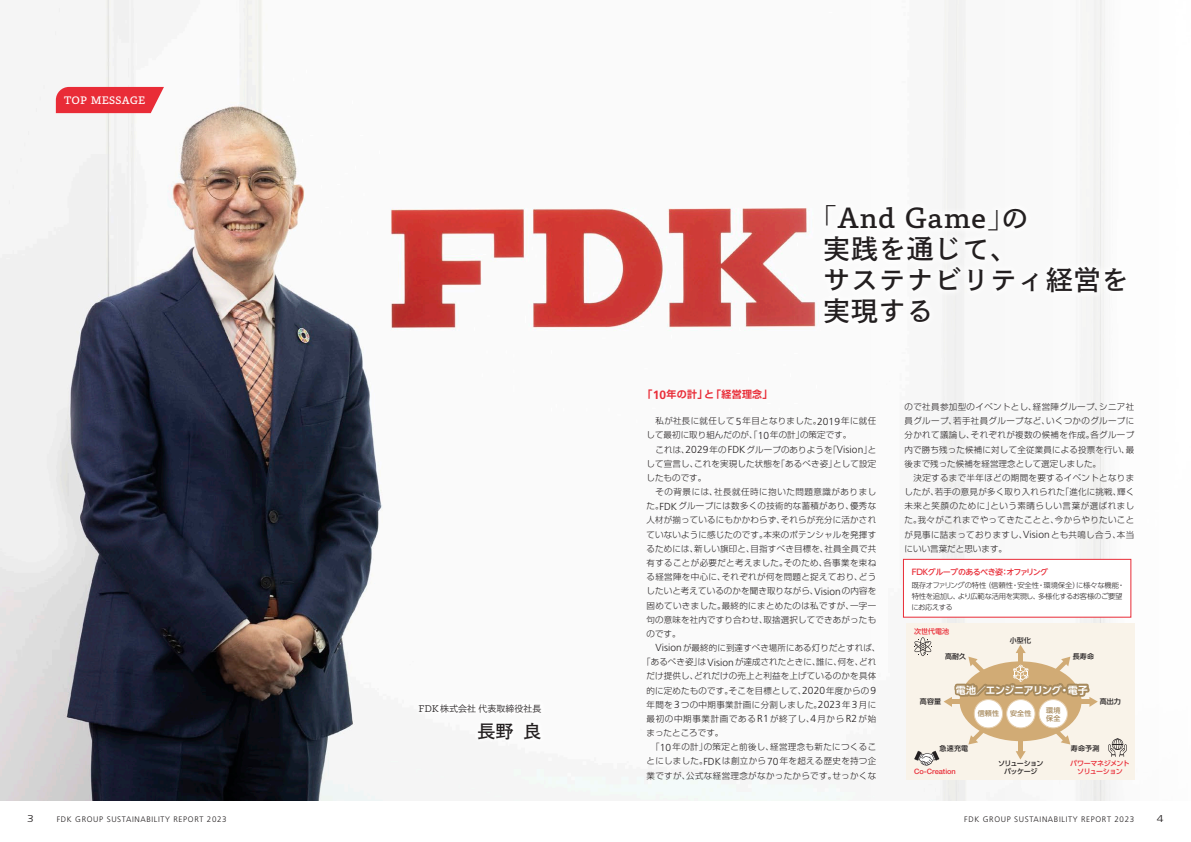
<style>
.page{position:relative;width:1191px;height:842px;background:#fff}
.page>*{position:absolute;margin:0;border:0;box-sizing:border-box;transform-origin:0 0}
.t1{font:27px/31px "P Bunkyu Go Pr 6 N DB";letter-spacing:.03em;color:#231f20}
.t2{font:18px "P Bunkyu Go Pr 6 DB";color:#231f20}
.t3{font:700 10px "Shin Go Pr 6 N De";letter-spacing:.025em;color:#e92c37}
.t4{font:700 10px "UD Shin Go Pro De";letter-spacing:-.035em;color:#fff}
.t5{font:10px "P Bunkyu Go Pr 6 DB";letter-spacing:.025em;color:#fff}
.t6{font:300 9.9px "Frutiger LT Std";color:#231f20;scale:1.22 1}
.t7{font:9px "P Bunkyu Go Pr 6 R";color:#231f20}
.t8{font:300 8.5px/14.2px "Shin Go Pr 6 N";letter-spacing:.02em;color:#231f20;text-align:justify}
.t9{font:300 8.5px "Shin Go Pr 6 N";letter-spacing:.045em;color:#231f20}
.t10{font:300 8.5px "Shin Go Pr 6 N";letter-spacing:.08em;color:#231f20}
.t11{font:300 8.5px "Shin Go Pr 6 N";letter-spacing:.04em;color:#231f20}
.t12{font:300 8px "Frutiger LT Std";letter-spacing:.08em;color:#231f20}
.t13{font:500 8px "UD Shin Go NT Pr 6 N";letter-spacing:-.075em;color:#e92c37}
.t14{font:500 7.4px "Helvetica Neue LTW1 G";color:#e92c37}
.t15{font:300 7.3px/11px "UD Shin Go Pro";letter-spacing:-.03em;color:#231f20}
.t16{font:500 7px "UD Shin Go Pro";letter-spacing:.01em;color:#231f20}
.t17{font:500 7px/8px "UD Shin Go Pro";letter-spacing:-.065em;color:#e92c37;text-align:center}
.t18{font:500 7px/8px "UD Shin Go Pro";letter-spacing:-.075em;color:#231f20;text-align:center}
.t19{font:500 7px/8px "UD Shin Go Pro";letter-spacing:.03em;color:#a78a5d}
.s1{font-family:"Frutiger LT Std";font-size:12px}
.s2{font-family:"Frutiger LT Std";font-size:10.2px}
</style>
<div class="page">
<img style="left:0;top:0;width:1135px;height:800px">
<svg style="left:56px;top:87px;width:108px;height:26px;background:#ea3b45"></svg>
<div style="left:906px;top:623px;width:228px;height:157px;background:#f9f3e9"></div>
<div style="left:959px;top:661px;width:122px;height:80px;background:#d1ab75;border-radius:50%"></div>
<svg style="left:914px;top:637px;width:18px;height:19px"></svg>
<svg style="left:1108px;top:739px;width:18px;height:18px"></svg>
<svg style="left:914px;top:751px;width:25px;height:15px"></svg>
<svg style="left:968px;top:728px;width:17px;height:16px"></svg>
<svg style="left:1053px;top:728px;width:17px;height:16px"></svg>
<hr style="left:1018px;top:738px;width:4px;height:17px;background:#d1ab75">
<svg style="left:1016px;top:751px;width:9px;height:8px"></svg>
<svg style="left:943px;top:645px;width:154px;height:62px"></svg>
<div style="left:974px;top:699px;width:28px;height:29px;background:#fff;border-radius:50%"></div>
<div style="left:974px;top:699px;width:28px;height:29px;border:1px solid #e5cead;border-radius:50%"></div>
<div style="left:1006px;top:699px;width:29px;height:29px;background:#fff;border-radius:50%"></div>
<div style="left:1006px;top:699px;width:29px;height:29px;border:1px solid #e5cead;border-radius:50%"></div>
<div style="left:1039px;top:699px;width:28px;height:29px;background:#fff;border-radius:50%"></div>
<div style="left:1038px;top:699px;width:29px;height:29px;border:1px solid #e5cead;border-radius:50%"></div>
<div style="left:903px;top:559px;width:228px;height:58px;background:#fff;border:1px solid #e92c37"></div>
<div style="left:414px;top:699px;width:132px;height:45px;background:#fff"></div>
<div style="left:817px;top:197px;width:316px;height:134px;background:#fff"></div>
<p class="t5" style="left:64px;top:95px;width:83px">TOP MESSAGE</p>
<p class="t7" style="left:418px;top:703px;width:125px">FDK株式会社 代表取締役社長</p>
<h2 class="t2" style="left:477px;top:721px;width:66px">長野 良</h2>
<h1 class="t1" style="left:823px;top:203px;width:307px;text-indent:-14px">「And Game」の<br>実践を通じて、<br>サステナビリティ経営を実現する</h1>
<p class="t3" style="left:642px;top:386px;width:132px">「<span class="s1">10</span>年の計」と「経営理念」</p>
<p class="t8" style="left:646px;top:413px;width:231px;text-indent:9px">私が社長に就任して<span class="s2">5</span>年目となりました。<span class="s2">2019</span>年に就任して最初に取り組んだのが、「<span class="s2">10</span>年の計」の策定です。</p>
<p class="t8" style="left:646px;top:441px;width:231px;text-indent:9px">これは、<span class="s2">2029</span>年の<span class="s2">FDK</span>グループのありようを「<span class="s2">Vision</span>」として宣言し、これを実現した状態を「あるべき姿」として設定したものです。</p>
<p class="t8" style="left:646px;top:484px;width:231px;text-indent:9px">その背景には、社長就任時に抱いた問題意識がありました。<span class="s2">FDK</span>グループには数多くの技術的な蓄積があり、優秀な人材が揃っているにもかかわらず、それらが充分に活かされていないように感じたのです。本来のポテンシャルを発揮するためには、新しい旗印と、目指すべき目標を、社員全員で共有することが必要だと考えました。そのため、各事業を束ねる経営陣を中心に、それぞれが何を問題と捉えており、どうしたいと考えているのかを聞き取りながら、<span class="s2">Vision</span>の内容を固めていきました。最終的にまとめたのは私ですが、一字一句の意味を社内ですり合わせ、取捨選択してできあがったものです。</p>
<p class="t8" style="left:655px;top:640px;width:226px"><span class="s2">Vision</span>が最終的に到達すべき場所にある灯りだとすれば、</p>
<p class="t8" style="left:642px;top:654px;width:235px">「あるべき姿」は<span class="s2">Vision</span>が達成されたときに、誰に、何を、どれ</p>
<p class="t8" style="left:646px;top:668px;width:231px">だけ提供し、どれだけの売上と利益を上げているのかを具体</p>
<p class="t8" style="left:646px;top:682px;width:231px">的に定めたものです。そこを目標として、<span class="s2">2020</span>年度からの<span class="s2">9</span></p>
<p class="t9" style="left:646px;top:697px;width:231px">年間を<span class="s2">3</span>つの中期事業計画に分割しました。<span class="s2">2023</span>年<span class="s2">3</span>月に</p>
<p class="t10" style="left:646px;top:712px;width:231px">最初の中期事業計画である<span class="s2">R1</span>が終了し、<span class="s2">4</span>月から<span class="s2">R2</span>が始</p>
<p class="t8" style="left:646px;top:725px;width:78px">まったところです。</p>
<p class="t9" style="left:651px;top:740px;width:226px">「<span class="s2">10</span>年の計」の策定と前後し、経営理念も新たにつくるこ</p>
<p class="t8" style="left:646px;top:753px;width:231px">とにしました。<span class="s2">FDK</span>は創立から<span class="s2">70</span>年を超える歴史を持つ企</p>
<p class="t11" style="left:646px;top:768px;width:231px">業ですが、公式な経営理念がなかったからです。せっかくな</p>
<p class="t8" style="left:904px;top:399px;width:231px">ので社員参加型のイベントとし、経営陣グループ、シニア社員グループ、若手社員グループなど、いくつかのグループに分かれて議論し、それぞれが複数の候補を作成。各グループ内で勝ち残った候補に対して全従業員による投票を行い、最後まで残った候補を経営理念として選定しました。</p>
<p class="t8" style="left:904px;top:470px;width:231px;text-indent:9px">決定するまで半年ほどの期間を要するイベントとなりましたが、若手の意見が多く取り入れられた「進化に挑戦、輝く未来と笑顔のために」という素晴らしい言葉が選ばれました。我々がこれまでやってきたことと、今からやりたいことが見事に詰まっておりますし、<span class="s2">Vision</span>とも共鳴し合う、本当にいい言葉だと思います。</p>
<p class="t13" style="left:911px;top:565px;width:138px">FDKグループのあるべき姿：オファリング</p>
<p class="t15" style="left:911px;top:580px;width:215px">既存オファリングの特性（信頼性・安全性・環境保全）に様々な機能・特性を追加し、より広範な活用を実現し、多様化するお客様のご要望にお応えする</p>
<p class="t17" style="left:914px;top:627px;width:36px">次世代電池</p>
<p class="t16" style="left:945px;top:650px;width:23px">高耐久</p>
<p class="t16" style="left:1009px;top:634px;width:23px">小型化</p>
<p class="t16" style="left:1072px;top:650px;width:23px">長寿命</p>
<p class="t16" style="left:920px;top:695px;width:23px">高容量</p>
<p class="t4" style="left:956px;top:682px;width:133px">電池／エンジニアリング・電子</p>
<p class="t19" style="left:977px;top:709px;width:23px">信頼性</p>
<p class="t19" style="left:1010px;top:709px;width:23px">安全性</p>
<p class="t19" style="left:1046px;top:706px;width:16px">環境保全</p>
<p class="t16" style="left:1099px;top:695px;width:23px">高出力</p>
<p class="t16" style="left:939px;top:742px;width:30px">急速充電</p>
<p class="t16" style="left:1071px;top:742px;width:30px">寿命予測</p>
<p class="t14" style="left:914px;top:767px;width:43px">Co-Creation</p>
<p class="t17" style="left:1070px;top:759px;width:61px">パワーマネジメントソリューション</p>
<p class="t18" style="left:998px;top:759px;width:47px">ソリューションパッケージ</p>
<p class="t6" style="left:27px;top:813px;width:7px">3</p>
<p class="t12" style="left:57px;top:814px;width:171px">FDK GROUP SUSTAINABILITY REPORT 2023</p>
<p class="t12" style="left:964px;top:814px;width:171px">FDK GROUP SUSTAINABILITY REPORT 2023</p>
<p class="t6" style="left:1157px;top:813px;width:7px">4</p>
</div>
